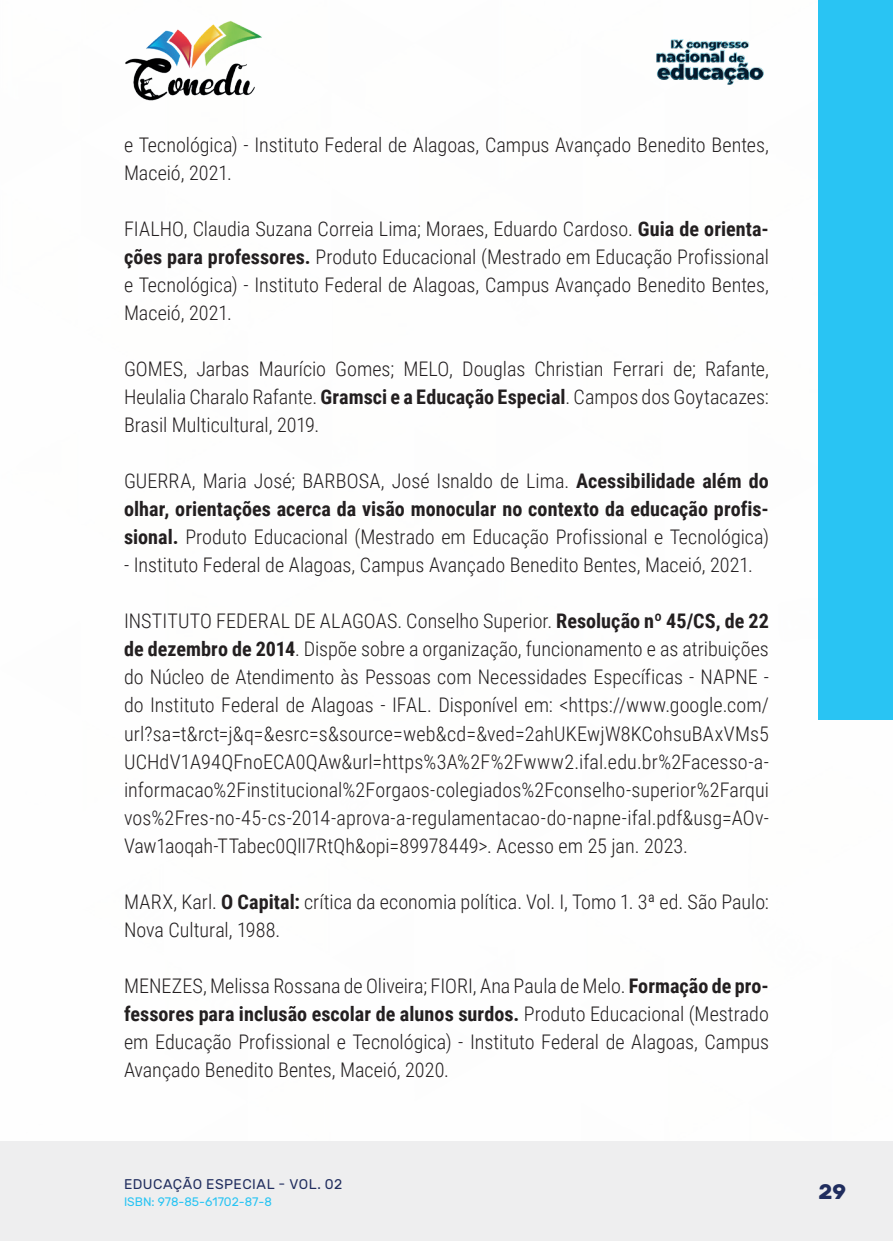
<style>
.page{position:relative;width:893px;height:1241px;background:#fff}
.page>*{position:absolute;margin:0;border:0;box-sizing:border-box;transform-origin:0 0}
.t1{font:700 21px "Rubik";color:#202d5e}
._17_REFERENCIAS{font:300 20.12px/28px "Roboto Condensed";color:#231f20;text-align:justify}
.t2{font:14px "Rubik";letter-spacing:.035em;color:#202d5e}
.t3{font:12.25px "Rubik";color:#29c4f3}
.s1{font-weight:700}
</style>
<div class="page">
<div style="left:0;top:1141px;width:893px;height:99px;background:#eeeeef"></div>
<div style="left:819px;top:0;width:74px;height:719px;background:#29c4f3"></div>
<img style="left:125px;top:20px;width:137px;height:81px">
<img style="left:656px;top:39px;width:108px;height:46px">
<p class="_17_REFERENCIAS" style="left:124px;top:130px;width:646px">e Tecnológica) - Instituto Federal de Alagoas, Campus Avançado Benedito Bentes,<br>Maceió, 2021.</p>
<p class="_17_REFERENCIAS" style="left:124px;top:214px;width:646px">FIALHO, Claudia Suzana Correia Lima; Moraes, Eduardo Cardoso. <span class="s1">Guia de orienta&shy;ções para professores.</span> Produto Educacional (Mestrado em Educação Profissional e Tecnológica) - Instituto Federal de Alagoas, Campus Avançado Benedito Bentes, Maceió, 2021.</p>
<p class="_17_REFERENCIAS" style="left:124px;top:354px;width:646px">GOMES, Jarbas Maurício Gomes; MELO, Douglas Christian Ferrari de; Rafante, Heulalia Charalo Rafante. <span class="s1">Gramsci e a Educação Especial</span>. Campos dos Goytacazes:<br>Brasil Multicultural, 2019.</p>
<p class="_17_REFERENCIAS" style="left:124px;top:466px;width:646px">GUERRA, Maria José; BARBOSA, José Isnaldo de Lima. <span class="s1">Acessibilidade além do olhar, orientações acerca da visão monocular no contexto da educação profis&shy;sional.</span> Produto Educacional (Mestrado em Educação Profissional e Tecnológica)</p>
<p class="_17_REFERENCIAS" style="left:124px;top:550px;width:630px">- Instituto Federal de Alagoas, Campus Avançado Benedito Bentes, Maceió, 2021.</p>
<p class="_17_REFERENCIAS" style="left:124px;top:606px;width:646px">INSTITUTO FEDERAL DE ALAGOAS. Conselho Superior. <span class="s1">Resolução nº 45/CS, de 22 de dezembro de 2014</span>. Dispõe sobre a organização, funcionamento e as atribuições do Núcleo de Atendimento às Pessoas com Necessidades Específicas - NAPNE - do Instituto Federal de Alagoas - IFAL. Disponível em: &lt;https://www.google.com/ url?sa=t&amp;rct=j&amp;q=&amp;esrc=s&amp;source=web&amp;cd=&amp;ved=2ahUKEwjW8KCohsuBAxVMs5<br>UCHdV1A94QFnoECA0QAw&amp;url=https%3A%2F%2Fwww2.ifal.edu.br%2Facesso-a&shy;informacao%2Finstitucional%2Forgaos-colegiados%2Fconselho-superior%2Farqui vos%2Fres-no-45-cs-2014-aprova-a-regulamentacao-do-napne-ifal.pdf&amp;usg=AOv-Vaw1aoqah-TTabec0QlI7RtQh&amp;opi=89978449&gt;. Acesso em 25 jan. 2023.</p>
<p class="_17_REFERENCIAS" style="left:124px;top:886px;width:646px">MARX, Karl. <span class="s1">O Capital:</span> crítica da economia política. Vol. I, Tomo 1. 3ª ed. São Paulo:<br>Nova Cultural, 1988.</p>
<p class="_17_REFERENCIAS" style="left:124px;top:970px;width:646px">MENEZES, Melissa Rossana de Oliveira; FIORI, Ana Paula de Melo. <span class="s1">Formação de pro&shy;fessores para inclusão escolar de alunos surdos.</span> Produto Educacional (Mestrado em Educação Profissional e Tecnológica) - Instituto Federal de Alagoas, Campus Avançado Benedito Bentes, Maceió, 2020.</p>
<p class="t2" style="left:124px;top:1175px;width:220px">EDUCAÇÃO ESPECIAL - VOL. 02</p>
<p class="t3" style="left:124px;top:1194px;width:149px">ISBN: 978-85-61702-87-8</p>
<p class="t1" style="left:819px;top:1179px;width:29px">29</p>
</div>
